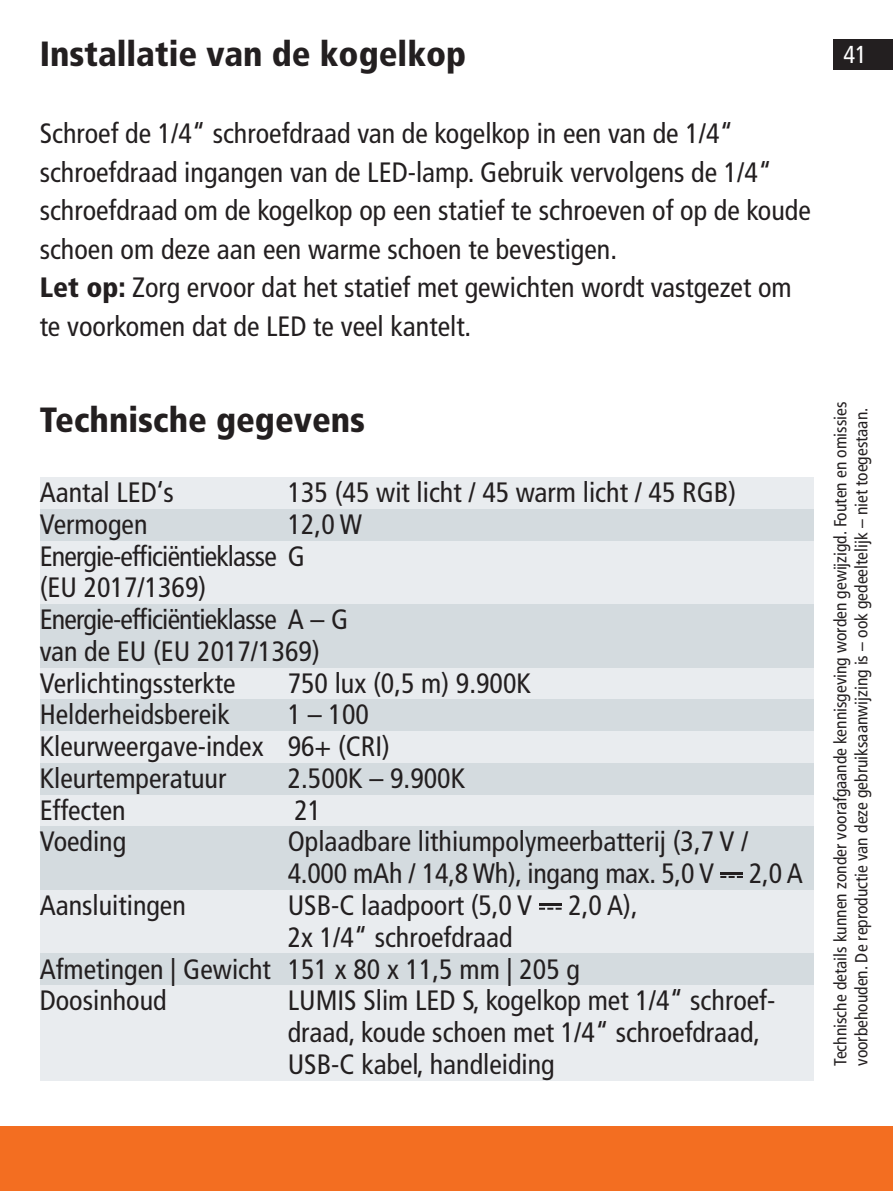
<style>
.page{position:relative;width:893px;height:1191px;background:#fff}
.page>*{position:absolute;margin:0;border:0;box-sizing:border-box;transform-origin:0 0}
.t1{font:900 condensed 35px "Frutiger LT Pro";color:#231f20}
.t2{font:condensed 28px/38.5px "Frutiger LT Pro";color:#231f20}
.t3{font:condensed 28px "Frutiger LT Pro";letter-spacing:-.03em;color:#231f20}
.t4{font:condensed 24.5px "Frutiger LT Pro";color:#fff}
.t5{font:condensed 17.5px/21px "Frutiger LT Pro";color:#231f20}
.s1{font-weight:900}
</style>
<div class="page">
<div style="left:0;top:1126px;width:893px;height:65px;background:#f36e21"></div>
<div style="left:833px;top:40px;width:60px;height:30px;background:#231f20"></div>
<div style="left:40px;top:540px;width:774px;height:64px;background:#e9ecef"></div>
<div style="left:40px;top:477px;width:774px;height:31px;background:#e9ecef"></div>
<div style="left:40px;top:667px;width:774px;height:32px;background:#e9ecef"></div>
<div style="left:40px;top:890px;width:774px;height:63px;background:#e9ecef"></div>
<div style="left:40px;top:985px;width:774px;height:95px;background:#e9ecef"></div>
<div style="left:40px;top:731px;width:774px;height:31px;background:#e9ecef"></div>
<div style="left:40px;top:794px;width:774px;height:32px;background:#e9ecef"></div>
<div style="left:40px;top:508px;width:774px;height:32px;background:#d4dbdf"></div>
<div style="left:40px;top:604px;width:774px;height:63px;background:#d4dbdf"></div>
<div style="left:40px;top:699px;width:774px;height:32px;background:#d4dbdf"></div>
<div style="left:40px;top:953px;width:774px;height:32px;background:#d4dbdf"></div>
<div style="left:40px;top:762px;width:774px;height:32px;background:#d4dbdf"></div>
<div style="left:40px;top:826px;width:774px;height:64px;background:#d4dbdf"></div>
<svg style="left:720px;top:876px;width:23px;height:2px"></svg>
<hr style="left:720px;top:872px;width:23px;height:2px;background:#231f20">
<svg style="left:539px;top:907px;width:23px;height:2px"></svg>
<hr style="left:539px;top:904px;width:23px;height:2px;background:#231f20">
<p class="t1" style="left:40px;top:33px;width:428px">Installatie van de kogelkop</p>
<p class="t4" style="left:843px;top:40px;width:25px">41</p>
<p class="t2" style="left:40px;top:114px;width:773px">Schroef de 1/4“ schroefdraad van de kogelkop in een van de 1/4“ schroefdraad ingangen van de LED-lamp. Gebruik vervolgens de 1/4“ schroefdraad om de kogelkop op een statief te schroeven of op de koude schoen om deze aan een warme schoen te bevestigen.</p>
<p class="t2" style="left:40px;top:268px;width:754px"><span class="s1">Let op:</span> Zorg ervoor dat het statief met gewichten wordt vastgezet om te voorkomen dat de LED te veel kantelt.</p>
<p class="t1" style="left:40px;top:398px;width:327px">Technische gegevens</p>
<p class="t2" style="left:40px;top:473px;width:136px">Aantal LED‘s</p>
<p class="t2" style="left:288px;top:473px;width:450px">135 (45 wit licht / 45 warm licht / 45 RGB)</p>
<p class="t2" style="left:40px;top:505px;width:109px">Vermogen</p>
<p class="t2" style="left:288px;top:505px;width:76px">12,0 W</p>
<p class="t3" style="left:40px;top:539px;width:267px">Energie-efficiëntieklasse G</p>
<p class="t2" style="left:40px;top:568px;width:168px">(EU 2017/1369)</p>
<p class="t3" style="left:40px;top:603px;width:310px">Energie-efficiëntieklasse A – G</p>
<p class="t2" style="left:40px;top:632px;width:282px">van de EU (EU 2017/1369)</p>
<p class="t2" style="left:40px;top:664px;width:197px">Verlichtingssterkte</p>
<p class="t2" style="left:288px;top:664px;width:245px">750 lux (0,5 m) 9.900K</p>
<p class="t2" style="left:40px;top:695px;width:192px">Helderheidsbereik</p>
<p class="t2" style="left:288px;top:695px;width:83px">1 – 100</p>
<p class="t2" style="left:40px;top:727px;width:352px">Kleurweergave-index 96+ (CRI)</p>
<p class="t2" style="left:40px;top:759px;width:188px">Kleurtemperatuur</p>
<p class="t2" style="left:288px;top:759px;width:179px">2.500K – 9.900K</p>
<p class="t2" style="left:40px;top:791px;width:88px">Effecten</p>
<p class="t2" style="left:294px;top:791px;width:28px">21</p>
<p class="t2" style="left:40px;top:822px;width:88px">Voeding</p>
<p class="t2" style="left:288px;top:826px;width:517px;line-height:31.8px">Oplaadbare lithiumpolymeerbatterij (3,7 V /<br>4.000 mAh / 14,8 Wh), ingang max. 5,0 V 2,0 A</p>
<p class="t2" style="left:40px;top:886px;width:148px">Aansluitingen</p>
<p class="t2" style="left:288px;top:886px;width:246px">USB-C laadpoort (5,0 V</p>
<p class="t2" style="left:568px;top:886px;width:71px">2,0 A),</p>
<p class="t2" style="left:288px;top:918px;width:226px">2x 1/4“ schroefdraad</p>
<p class="t2" style="left:40px;top:949px;width:542px">Afmetingen | Gewicht 151 x 80 x 11,5 mm | 205 g</p>
<p class="t2" style="left:40px;top:981px;width:129px">Doosinhoud</p>
<p class="t2" style="left:288px;top:984px;width:489px;line-height:31.8px">LUMIS Slim LED S, kogelkop met 1/4“ schroef&shy;draad, koude schoen met 1/4“ schroefdraad,<br>USB-C kabel, handleiding</p>
<p class="t5" style="left:830px;top:1066px;width:666px;rotate:-90deg">Technische details kunnen zonder voorafgaande kennisgeving worden gewijzigd. Fouten en omissies voorbehouden. De reproductie van deze gebruiksaanwijzing is – ook gedeeltelijk – niet toegestaan.</p>
</div>
